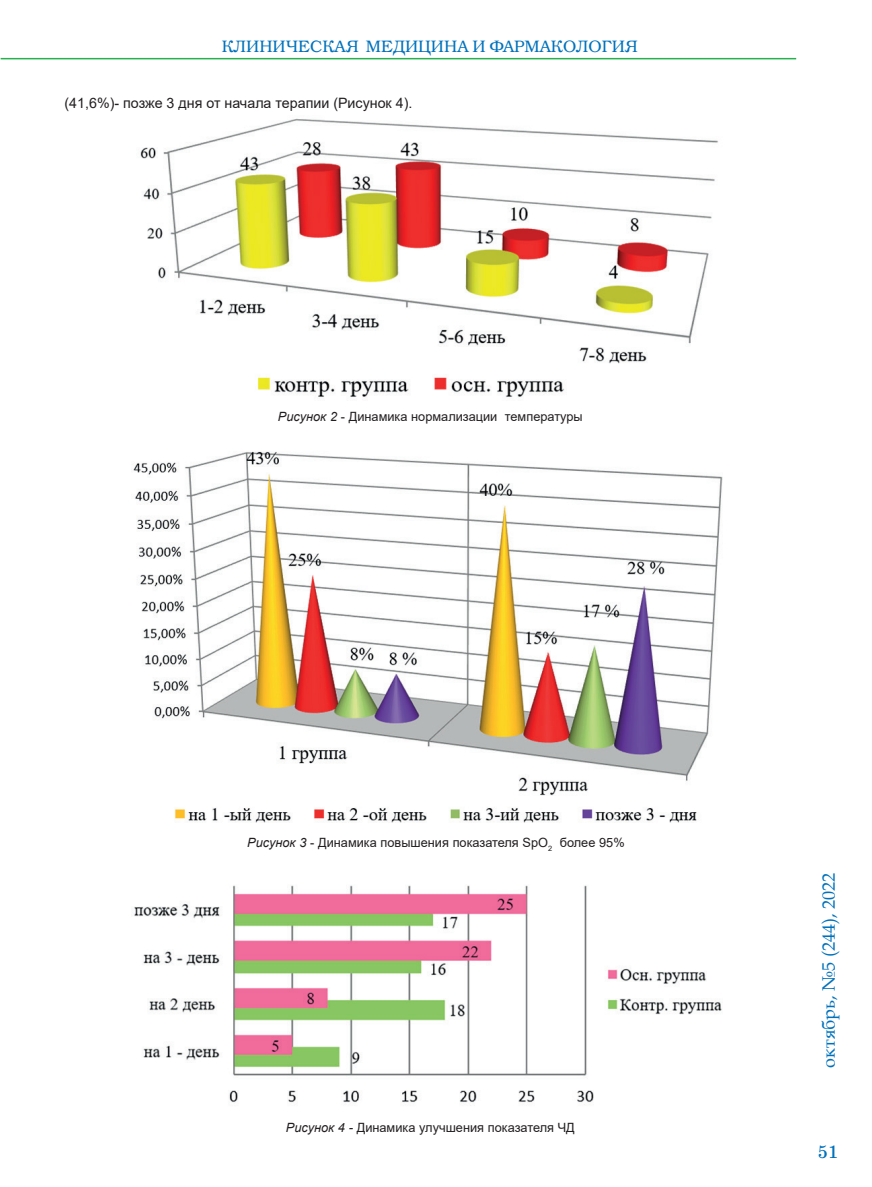
<style>
.page{position:relative;width:872px;height:1187px;background:#fff}
.page>*{position:absolute;margin:0;border:0;box-sizing:border-box;transform-origin:0 0}
.t1{font:18px "Book Antiqua";color:#0072bc}
.t2{font:18px "DS School";color:#0072bc}
.t3{font:16.5px "K Bookman";color:#0072bc}
.t4{font:14.25px "Arial";color:#231f20}
.t5{font:12.75px "Arial";color:#231f20}
.s1{font-style:italic}
</style>
<div class="page">
<hr style="left:1px;top:58px;width:795px;height:1px;background:#23b24b">
<img style="left:140px;top:118px;width:578px;height:280px">
<img style="left:133px;top:451px;width:590px;height:372px">
<img style="left:134px;top:885px;width:588px;height:220px">
<p class="t3" style="left:222px;top:36px;width:417px">КЛИНИЧЕСКАЯ МЕДИЦИНА И ФАРМАКОЛОГИЯ</p>
<p class="t4" style="left:65px;top:93px;width:349px">(41,6%)- позже 3 дня от начала терапии (Рисунок 4).</p>
<p class="t5" style="left:278px;top:408px;width:306px"><span class="s1">Рисунок 2</span> - Динамика нормализации температуры</p>
<p class="t5" style="left:247px;top:833px;width:379px"><span class="s1">Рисунок 3</span> - Динамика повышения показателя SpO<sub>2</sub> более 95%</p>
<p class="t5" style="left:286px;top:1118px;width:290px"><span class="s1">Рисунок 4 -</span> Динамика улучшения показателя ЧД</p>
<h1 class="t1" style="left:816px;top:1067px;width:196px;rotate:-90deg">октябрь, №5 (244), 2022</h1>
<h1 class="t2" style="left:817px;top:1142px;width:22px">51</h1>
</div>
